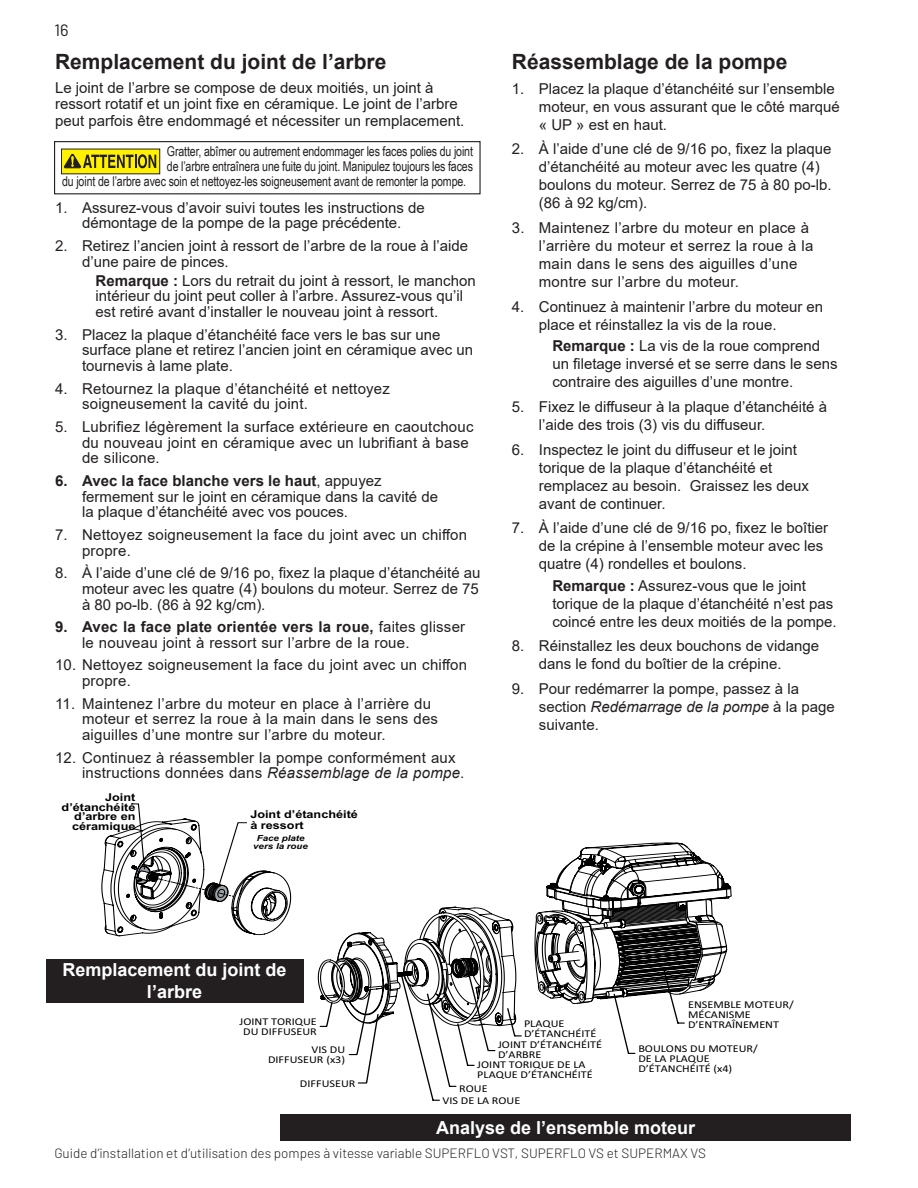
<style>
.page{position:relative;width:918px;height:1188px;background:#fff}
.page>*{position:absolute;margin:0;border:0;box-sizing:border-box;transform-origin:0 0}
.Head_2{font:700 21px "Arial";color:#231f20}
.Body_Text{font:700 21px "Arial";color:#231f20}
.t1{font:700 18px/21.6px "Arial";color:#fff;text-align:center}
.t2{font:16.5px "Barlow";color:#231f20}
._1__Level_text{font:15px/18px "Arial";color:#231f20}
.NUMBERS_NEW{font:15px/18px "Arial";color:#231f20}
.t3{font:13.5px "Arial Narrow";letter-spacing:-.01em;color:#231f20;scale:.96 1}
.t4{font:300 13.5px "Barlow";color:#231f20}
.t5{font:700 10.8px/9.6px "Arial";color:#000001;text-align:right;scale:1.17 1}
.t6{font:10.5px/10.1px "Calibri";color:#000001;scale:1.17 1}
.t7{font:10.35px/10.1px "Calibri";color:#000001;scale:1.17 1}
.t8{font:italic 700 8.4px/8.4px "Arial";color:#000001;text-align:center;scale:1.17 1}
.s1{font-weight:700}
.s2{font-style:italic}
</style>
<div class="page">
<div style="left:61px;top:149px;width:99px;height:25px;background:#fff101"></div>
<svg style="left:64px;top:153px;width:92px;height:16px"></svg>
<div style="left:54px;top:141px;width:427px;height:53px;border:1px solid #231f20"></div>
<svg style="left:319px;top:843px;width:412px;height:213px"></svg>
<svg style="left:318px;top:896px;width:411px;height:130px"></svg>
<svg style="left:357px;top:967px;width:329px;height:134px"></svg>
<svg style="left:102px;top:803px;width:189px;height:133px"></svg>
<div style="left:281px;top:1115px;width:570px;height:26px;background:#231f20"></div>
<div style="left:46px;top:959px;width:257px;height:43px;background:#231f20"></div>
<p class="t2" style="left:54px;top:20px;width:16px">16</p>
<p class="Head_2" style="left:55px;top:47px;width:333px">Remplacement du joint de l’arbre</p>
<p class="_1__Level_text" style="left:55px;top:79px;width:411px;line-height:16.5px">Le joint de l’arbre se compose de deux moitiés, un joint à ressort rotatif et un joint fixe en céramique. Le joint de l’arbre peut parfois être endommagé et nécessiter un remplacement.</p>
<p class="t3" style="left:167px;top:142px;width:320px">Gratter, abîmer ou autrement endommager les faces polies du joint</p>
<p class="t3" style="left:167px;top:157px;width:320px">de l’arbre entraînera une fuite du joint. Manipulez toujours les faces</p>
<p class="t3" style="left:62px;top:172px;width:422px">du joint de l’arbre avec soin et nettoyez-les soigneusement avant de remonter la pompe.</p>
<p class="_1__Level_text" style="left:55px;top:199px;width:371px;line-height:15.8px;text-align:center">1. Assurez-vous d’avoir suivi toutes les instructions de démontage de la pompe de la page précédente.</p>
<p class="_1__Level_text" style="left:82px;top:238px;width:387px;line-height:15.8px;text-indent:-27px">2. Retirez l’ancien joint à ressort de l’arbre de la roue à l’aide d’une paire de pinces.</p>
<p class="_1__Level_text" style="left:96px;top:272px;width:382px;line-height:15.8px"><span class="s1">Remarque :</span> Lors du retrait du joint à ressort, le manchon intérieur du joint peut coller à l’arbre. Assurez-vous qu’il est retiré avant d’installer le nouveau joint à ressort.</p>
<p class="_1__Level_text" style="left:82px;top:326px;width:393px;line-height:15.8px;text-indent:-27px">3. Placez la plaque d’étanchéité face vers le bas sur une surface plane et retirez l’ancien joint en céramique avec un tournevis à lame plate.</p>
<p class="_1__Level_text" style="left:82px;top:380px;width:309px;line-height:15.8px;text-indent:-27px">4. Retournez la plaque d’étanchéité et nettoyez soigneusement la cavité du joint.</p>
<p class="_1__Level_text" style="left:82px;top:419px;width:393px;line-height:15.8px;text-indent:-27px">5. Lubrifiez légèrement la surface extérieure en caoutchouc du nouveau joint en céramique avec un lubrifiant à base de silicone.</p>
<p class="_1__Level_text" style="left:82px;top:473px;width:357px;line-height:15.8px;text-indent:-27px"><span class="s1">6. Avec la face blanche vers le haut</span>, appuyez fermement sur le joint en céramique dans la cavité de la plaque d’étanchéité avec vos pouces.</p>
<p class="_1__Level_text" style="left:82px;top:527px;width:387px;line-height:15.8px;text-indent:-27px">7. Nettoyez soigneusement la face du joint avec un chiffon propre.</p>
<p class="_1__Level_text" style="left:82px;top:565px;width:400px;line-height:15.8px;text-align:justify;text-indent:-27px">8. À l’aide d’une clé de 9/16 po, fixez la plaque d’étanchéité au moteur avec les quatre (4) boulons du moteur. Serrez de 75 à 80 po-lb. (86 à 92 kg/cm).</p>
<p class="_1__Level_text" style="left:82px;top:619px;width:385px;line-height:15.8px;text-indent:-27px"><span class="s1">9. Avec la face plate orientée vers la roue,</span> faites glisser le nouveau joint à ressort sur l’arbre de la roue.</p>
<p class="_1__Level_text" style="left:82px;top:657px;width:387px;line-height:15.8px;text-indent:-27px">10. Nettoyez soigneusement la face du joint avec un chiffon propre.</p>
<p class="_1__Level_text" style="left:82px;top:695px;width:358px;line-height:15.8px;text-indent:-27px">11. Maintenez l’arbre du moteur en place à l’arrière du moteur et serrez la roue à la main dans le sens des aiguilles d’une montre sur l’arbre du moteur.</p>
<p class="_1__Level_text" style="left:82px;top:749px;width:384px;line-height:15.8px;text-indent:-27px">12. Continuez à réassembler la pompe conformément aux instructions données dans <span class="s2">Réassemblage de la pompe</span>.</p>
<p class="t5" style="left:62px;top:793px;width:65px">Joint d’étanchéité d’arbre en céramique</p>
<p class="t5" style="left:250px;top:810px;width:93px;line-height:10.8px;text-align:left">Joint d’étanchéité à ressort</p>
<p class="t8" style="left:253px;top:834px;width:48px">Face plate vers la roue</p>
<p class="Body_Text" style="left:512px;top:47px;width:277px">Réassemblage de la pompe</p>
<p class="_1__Level_text" style="left:539px;top:79px;width:302px;text-indent:-27px">1. Placez la plaque d’étanchéité sur l’ensemble moteur, en vous assurant que le côté marqué « UP » est en haut.</p>
<p class="_1__Level_text" style="left:539px;top:140px;width:294px;text-indent:-27px">2. À l’aide d’une clé de 9/16 po, fixez la plaque d’étanchéité au moteur avec les quatre (4) boulons du moteur. Serrez de 75 à 80 po-lb. (86 à 92 kg/cm).</p>
<p class="_1__Level_text" style="left:539px;top:219px;width:276px;text-indent:-27px">3. Maintenez l’arbre du moteur en place à l’arrière du moteur et serrez la roue à la main dans le sens des aiguilles d’une montre sur l’arbre du moteur.</p>
<p class="_1__Level_text" style="left:539px;top:298px;width:286px;text-indent:-27px">4. Continuez à maintenir l’arbre du moteur en place et réinstallez la vis de la roue.</p>
<p class="NUMBERS_NEW" style="left:552px;top:337px;width:287px"><span class="s1">Remarque :</span> La vis de la roue comprend un filetage inversé et se serre dans le sens contraire des aiguilles d’une montre.</p>
<p class="_1__Level_text" style="left:539px;top:398px;width:290px;text-indent:-27px">5. Fixez le diffuseur à la plaque d’étanchéité à l’aide des trois (3) vis du diffuseur.</p>
<p class="_1__Level_text" style="left:539px;top:440px;width:272px;text-indent:-27px">6. Inspectez le joint du diffuseur et le joint torique de la plaque d’étanchéité et remplacez au besoin. Graissez les deux avant de continuer.</p>
<p class="_1__Level_text" style="left:539px;top:519px;width:291px;text-indent:-27px">7. À l’aide d’une clé de 9/16 po, fixez le boîtier de la crépine à l’ensemble moteur avec les quatre (4) rondelles et boulons.</p>
<p class="_1__Level_text" style="left:552px;top:576px;width:286px"><span class="s1">Remarque :</span> Assurez-vous que le joint torique de la plaque d’étanchéité n’est pas coincé entre les deux moitiés de la pompe.</p>
<p class="_1__Level_text" style="left:539px;top:637px;width:282px;text-indent:-27px">8. Réinstallez les deux bouchons de vidange dans le fond du boîtier de la crépine.</p>
<p class="_1__Level_text" style="left:539px;top:680px;width:298px;text-indent:-27px">9. Pour redémarrer la pompe, passez à la section <span class="s2">Redémarrage de la pompe</span> à la page suivante.</p>
<p class="t1" style="left:62px;top:959px;width:226px">Remplacement du joint de l’arbre</p>
<p class="t7" style="left:240px;top:1016px;width:68px;text-align:center">JOINT TORIQUE<br>DU DIFFUSEUR</p>
<p class="t7" style="left:268px;top:1044px;width:67px;text-align:right">VIS DU<br>DIFFUSEUR (x3)</p>
<p class="t7" style="left:300px;top:1078px;width:49px">DIFFUSEUR</p>
<p class="t7" style="left:524px;top:1018px;width:63px">PLAQUE<br>D’ÉTANCHÉITÉ</p>
<p class="t7" style="left:477px;top:1060px;width:100px">JOINT TORIQUE DE LA<br>PLAQUE D’ÉTANCHÉITÉ</p>
<p class="t7" style="left:443px;top:1082px;width:68px;line-height:12px;text-indent:17px">ROUE<br>VIS DE LA ROUE</p>
<p class="t6" style="left:498px;top:1040px;width:90px">JOINT D’ÉTANCHÉITÉ<br>D’ARBRE</p>
<p class="t7" style="left:688px;top:999px;width:92px">ENSEMBLE MOTEUR/<br>MÉCANISME<br>D’ENTRAÎNEMENT</p>
<p class="t7" style="left:638px;top:1043px;width:104px">BOULONS DU MOTEUR/<br>DE LA PLAQUE<br>D’ÉTANCHÉITÉ (x4)</p>
<p class="t1" style="left:436px;top:1118px;width:261px">Analyse de l’ensemble moteur</p>
<p class="t4" style="left:54px;top:1145px;width:653px">Guide d’installation et d’utilisation des pompes à vitesse variable SUPERFLO VST, SUPERFLO VS et SUPERMAX VS</p>
</div>
